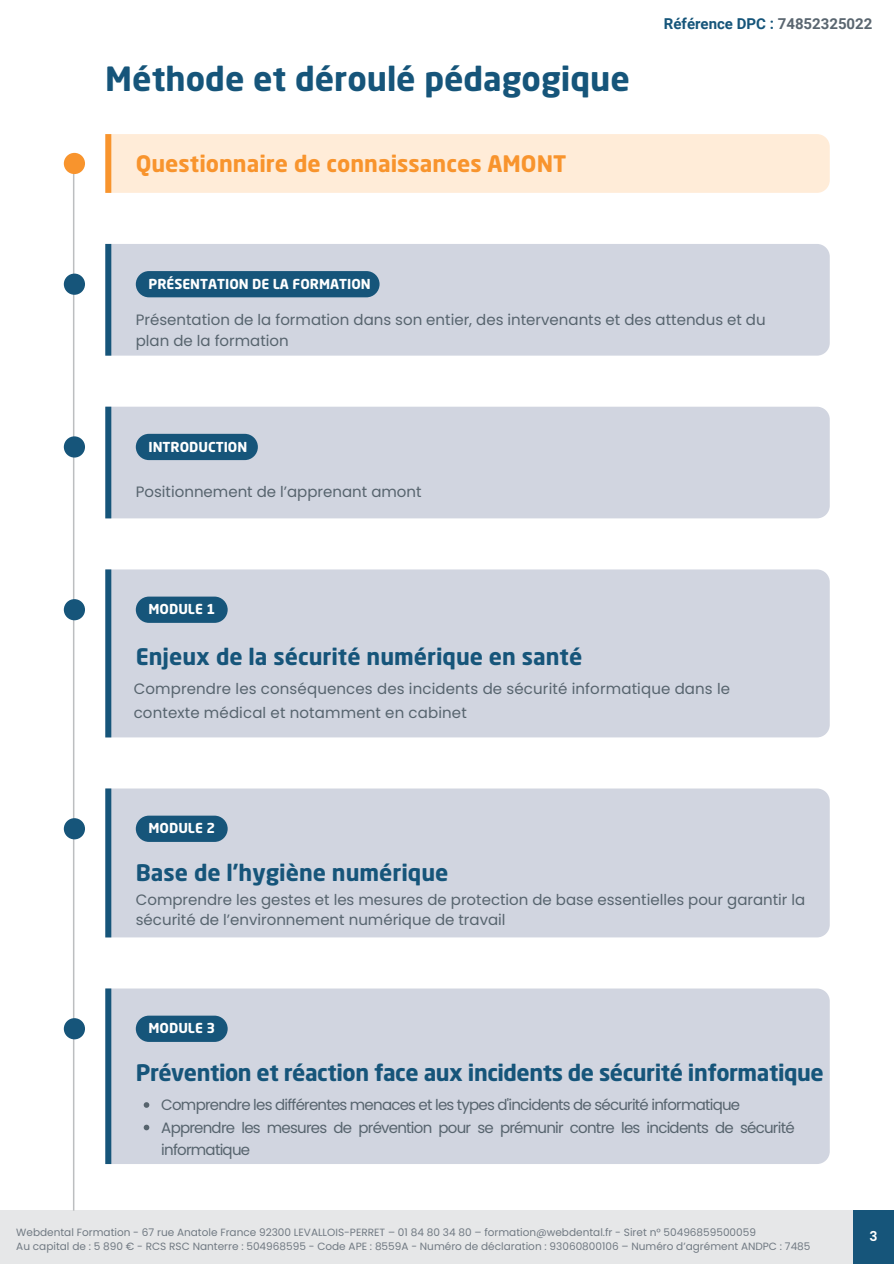
<style>
.page{position:relative;width:894px;height:1264px;background:#fff}
.page>*{position:absolute;margin:0;border:0;box-sizing:border-box;transform-origin:0 0}
.t1{font:700 33px "Neo Sans Std";color:#16557a}
.t2{font:700 22.5px "Neo Sans Std";color:#16557a}
.t3{font:700 22.5px "Neo Sans Std";letter-spacing:-.02em;color:#16557a}
.t4{font:700 22.5px "Neo Sans Std";color:#f8942d}
.t5{font:15px/20.2px "Poppins";color:#57646e}
.t6{font:15px/22.5px "Poppins";letter-spacing:-.05em;color:#57646e}
.t7{font:700 15px "Roboto";color:#16557a}
.t8{font:700 13.5px "Neo Sans Std";color:#fff}
.t9{font:600 13.5px "Poppins";color:#fff}
.t10{font:10.5px "Poppins";color:#717a83}
.s1{color:#5a6670}
</style>
<div class="page">
<div style="left:0;top:1210px;width:893px;height:53px;background:#e6e7e8"></div>
<div style="left:852px;top:1210px;width:41px;height:53px;background:#16557a"></div>
<hr style="left:73px;top:163px;width:1px;height:1047px;background:#bcbec0">
<div style="left:64px;top:436px;width:21px;height:21px;background:#16557a;border-radius:50%"></div>
<div style="left:111px;top:406px;width:718px;height:112px;background:#d1d5e0"></div>
<div style="left:105px;top:406px;width:6px;height:112px;background:#16557a"></div>
<div style="left:136px;top:434px;width:122px;height:26px;background:#16557a;border-radius:13px"></div>
<div style="left:64px;top:1018px;width:21px;height:21px;background:#16557a;border-radius:50%"></div>
<div style="left:111px;top:988px;width:718px;height:175px;background:#d1d5e0"></div>
<div style="left:105px;top:988px;width:6px;height:175px;background:#16557a"></div>
<div style="left:136px;top:1015px;width:91px;height:26px;background:#16557a;border-radius:13px"></div>
<div style="left:64px;top:599px;width:21px;height:21px;background:#16557a;border-radius:50%"></div>
<div style="left:111px;top:569px;width:718px;height:168px;background:#d1d5e0"></div>
<div style="left:105px;top:569px;width:6px;height:168px;background:#16557a"></div>
<div style="left:136px;top:596px;width:91px;height:27px;background:#16557a;border-radius:13px"></div>
<div style="left:64px;top:818px;width:21px;height:21px;background:#16557a;border-radius:50%"></div>
<div style="left:111px;top:788px;width:718px;height:149px;background:#d1d5e0"></div>
<div style="left:105px;top:788px;width:6px;height:149px;background:#16557a"></div>
<div style="left:136px;top:815px;width:91px;height:27px;background:#16557a;border-radius:13px"></div>
<div style="left:64px;top:273px;width:21px;height:22px;background:#16557a;border-radius:50%"></div>
<div style="left:111px;top:244px;width:718px;height:111px;background:#d1d5e0"></div>
<div style="left:105px;top:244px;width:6px;height:111px;background:#16557a"></div>
<div style="left:136px;top:271px;width:243px;height:26px;background:#16557a;border-radius:13px"></div>
<div style="left:64px;top:153px;width:21px;height:21px;background:#f8942d;border-radius:50%"></div>
<div style="left:111px;top:134px;width:718px;height:59px;background:#ffecd8"></div>
<div style="left:105px;top:134px;width:6px;height:59px;background:#f8942d"></div>
<svg style="left:144px;top:1102px;width:5px;height:5px"></svg>
<svg style="left:144px;top:1124px;width:5px;height:6px"></svg>
<h2 class="t1" style="left:105px;top:66px;width:526px">Méthode et déroulé pédagogique</h2>
<p class="t4" style="left:136px;top:154px;width:432px">Questionnaire de connaissances AMONT</p>
<p class="t7" style="left:663px;top:15px;width:210px">Référence DPC : <span class="s1">74852325022</span></p>
<h3 class="t8" style="left:148px;top:279px;width:224px">PRÉSENTATION DE LA FORMATION</h3>
<h3 class="t5" style="left:136px;top:310px;width:631px">Présentation de la formation dans son entier, des intervenants et des attendus et du plan de la formation</h3>
<h5 class="t8" style="left:148px;top:441px;width:100px">INTRODUCTION</h5>
<h5 class="t5" style="left:136px;top:481px;width:287px">Positionnement de l’apprenant amont</h5>
<h5 class="t8" style="left:148px;top:604px;width:68px">MODULE 1</h5>
<h2 class="t2" style="left:136px;top:647px;width:440px">Enjeux de la sécurité numérique en santé</h2>
<h3 class="t5" style="left:134px;top:677px;width:598px;line-height:23.7px">Comprendre les conséquences des incidents de sécurité informatique dans le contexte médical et notamment en cabinet</h3>
<h3 class="t8" style="left:148px;top:822px;width:68px">MODULE 2</h3>
<p class="t2" style="left:136px;top:864px;width:314px">Base de l’hygiène numérique</p>
<h2 class="t5" style="left:136px;top:889px;width:671px">Comprendre les gestes et les mesures de protection de base essentielles pour garantir la sécurité de l’environnement numérique de travail</h2>
<h2 class="t8" style="left:148px;top:1022px;width:68px">MODULE 3</h2>
<p class="t3" style="left:136px;top:1064px;width:689px">Prévention et réaction face aux incidents de sécurité informatique</p>
<h5 class="t6" style="left:161px;top:1093px;width:580px">Comprendre les différentes menaces et les types d'incidents de sécurité informatique</h5>
<h3 class="t6" style="left:161px;top:1116px;width:634px">Apprendre les mesures de prévention pour se prémunir contre les incidents de sécurité informatique</h3>
<h4 class="t10" style="left:16px;top:1225px;width:741px">Webdental Formation - 67 rue Anatole France 92300 LEVALLOIS-PERRET – 01 84 80 34 80 – formation@webdental.fr - Siret n° 50496859500059</h4>
<h1 class="t10" style="left:16px;top:1238px;width:795px">Au capital de : 5 890 € - RCS RSC Nanterre : 504968595 - Code APE : 8559A - Numéro de déclaration : 93060800106 – Numéro d’agrément ANDPC : 7485</h1>
<p class="t9" style="left:869px;top:1226px;width:10px">3</p>
</div>
